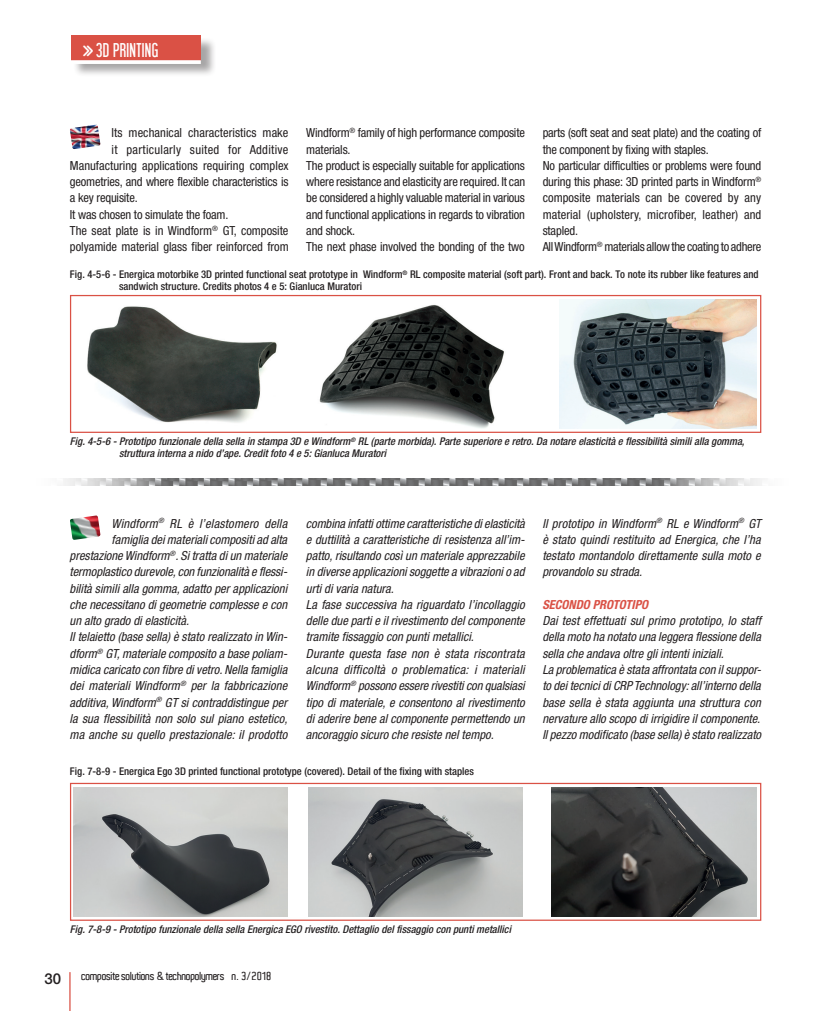
<style>
.page{position:relative;width:833px;height:1011px;background:#fff}
.page>*{position:absolute;margin:0;border:0;box-sizing:border-box;transform-origin:0 0}
.t1{font:17.5px "Libel Suit";letter-spacing:.02em;color:#fff}
.t2{font:500 15px "Helvetica Neue";color:#231f20}
.t3{font:italic condensed 12.5px/16.2px "Helvetica Neue";color:#231f20}
.t4{font:condensed 12.5px/16.2px "Helvetica Neue";letter-spacing:-.015em;color:#231f20}
.t5{font:condensed 12.5px "Helvetica Neue";letter-spacing:.005em;color:#231f20}
.t6{font:condensed 12.5px "Helvetica Neue";letter-spacing:.025em;color:#231f20}
.t7{font:italic 700 condensed 12.5px "Helvetica Neue";color:#da5145}
.t8{font:600 11.25px "Aldo";letter-spacing:-.045em;color:#231f20}
.t9{font:italic 500 condensed 10.62px/11.8px "Helvetica Neue";color:#231f20}
.t10{font:500 condensed 10.62px/11.8px "Helvetica Neue";color:#231f20}
.s1{font-family:"KG Arrows";font-size:25px}
</style>
<div class="page">
<hr style="left:69px;top:971px;width:2px;height:39px;background:#da5145">
<div style="left:73px;top:37px;width:143px;height:40px;background:#231f20;opacity:.4"></div>
<div style="left:71px;top:35px;width:130px;height:26px;background:#da5145"></div>
<svg style="left:71px;top:60px;width:130px;height:4px"></svg>
<img style="left:63px;top:478px;width:700px;height:7px">
<div style="left:70px;top:295px;width:691px;height:138px;border:1px solid #da5145"></div>
<img style="left:87px;top:306px;width:190px;height:117px">
<img style="left:319px;top:305px;width:185px;height:123px">
<img style="left:559px;top:299px;width:197px;height:129px">
<div style="left:70px;top:782px;width:691px;height:138px;border:1px solid #da5145"></div>
<img style="left:73px;top:787px;width:214px;height:128px">
<img style="left:309px;top:787px;width:213px;height:129px">
<img style="left:551px;top:787px;width:205px;height:128px">
<img style="left:70px;top:125px;width:30px;height:24px">
<img style="left:70px;top:515px;width:31px;height:25px">
<h1 class="t1" style="left:82px;top:39px;width:78px"><span class="s1">w</span>3D PRINTING</h1>
<p class="t5" style="left:112px;top:126px;width:178px">Its mechanical characteristics make</p>
<p class="t6" style="left:112px;top:142px;width:178px">it particularly suited for Additive</p>
<p class="t4" style="left:70px;top:157px;width:220px">Manufacturing applications requiring complex</p>
<p class="t4" style="left:70px;top:173px;width:220px">geometries, and where flexible characteristics is</p>
<p class="t4" style="left:70px;top:190px;width:69px">a key requisite.</p>
<p class="t4" style="left:70px;top:206px;width:160px">It was chosen to simulate the foam.</p>
<p class="t4" style="left:70px;top:222px;width:220px">The seat plate is in Windform<sup>®</sup> GT, composite</p>
<p class="t4" style="left:70px;top:238px;width:220px">polyamide material glass fiber reinforced from</p>
<p class="t4" style="left:306px;top:125px;width:220px">Windform<sup>®</sup> family of high performance composite materials.<br>The product is especially suitable for applications where resistance and elasticity are required. It can be considered a highly valuable material in various and functional applications in regards to vibration and shock.<br>The next phase involved the bonding of the two</p>
<p class="t4" style="left:542px;top:125px;width:220px">parts (soft seat and seat plate) and the coating of the component by fixing with staples.<br>No particular difficulties or problems were found during this phase: 3D printed parts in Windform<sup>® </sup>composite materials can be covered by any material (upholstery, microfiber, leather) and stapled.<br>All Windform<sup>®</sup> materials allow the coating to adhere</p>
<p class="t10" style="left:119px;top:268px;width:641px;text-indent:-49px">Fig. 4-5-6 - Energica motorbike 3D printed functional seat prototype in Windform<sup>®</sup> RL composite material (soft part). Front and back. To note its rubber like features and sandwich structure. Credits photos 4 e 5: Gianluca Muratori</p>
<p class="t9" style="left:119px;top:435px;width:626px;text-indent:-49px">Fig. 4-5-6 - Prototipo funzionale della sella in stampa 3D e Windform<sup>®</sup> RL (parte morbida). Parte superiore e retro. Da notare elasticità e flessibilità simili alla gomma, struttura interna a nido d’ape. Credit foto 4 e 5: Gianluca Muratori</p>
<p class="t3" style="left:112px;top:515px;width:177px">Windform<sup>®</sup> RL è l’elastomero della</p>
<p class="t3" style="left:112px;top:531px;width:177px">famiglia dei materiali compositi ad alta</p>
<p class="t3" style="left:70px;top:547px;width:219px">prestazione Windform<sup>®</sup>. Si tratta di un materiale</p>
<p class="t3" style="left:70px;top:563px;width:219px">termoplastico durevole, con funzionalità e flessi-</p>
<p class="t3" style="left:70px;top:580px;width:219px">bilità simili alla gomma, adatto per applicazioni</p>
<p class="t3" style="left:70px;top:596px;width:219px">che necessitano di geometrie complesse e con</p>
<p class="t3" style="left:70px;top:612px;width:121px">un alto grado di elasticità.</p>
<p class="t3" style="left:70px;top:628px;width:219px">Il telaietto (base sella) è stato realizzato in Win-</p>
<p class="t3" style="left:70px;top:645px;width:219px">dform<sup>®</sup> GT, materiale composito a base poliam-</p>
<p class="t3" style="left:70px;top:661px;width:219px">midica caricato con fibre di vetro. Nella famiglia</p>
<p class="t3" style="left:70px;top:677px;width:219px">dei materiali Windform<sup>®</sup> per la fabbricazione</p>
<p class="t3" style="left:70px;top:693px;width:219px">additiva, Windform<sup>®</sup> GT si contraddistingue per</p>
<p class="t3" style="left:70px;top:710px;width:219px">la sua flessibilità non solo sul piano estetico,</p>
<p class="t3" style="left:70px;top:726px;width:219px">ma anche su quello prestazionale: il prodotto</p>
<p class="t3" style="left:306px;top:515px;width:220px">combina infatti ottime caratteristiche di elasticità e duttilità a caratteristiche di resistenza all’im&shy;patto, risultando così un materiale apprezzabile in diverse applicazioni soggette a vibrazioni o ad urti di varia natura.<br>La fase successiva ha riguardato l’incollaggio delle due parti e il rivestimento del componente tramite fissaggio con punti metallici.<br>Durante questa fase non è stata riscontrata alcuna difficoltà o problematica: i materiali Windform<sup>®</sup> possono essere rivestiti con qualsiasi tipo di materiale, e consentono al rivestimento di aderire bene al componente permettendo un ancoraggio sicuro che resiste nel tempo.</p>
<p class="t3" style="left:542px;top:515px;width:220px;text-align:justify">Il prototipo in Windform<sup>®</sup> RL e Windform<sup>®</sup> GT è stato quindi restituito ad Energica, che l’ha testato montandolo direttamente sulla moto e provandolo su strada.</p>
<p class="t7" style="left:542px;top:596px;width:107px">SECONDO PROTOTIPO</p>
<p class="t3" style="left:542px;top:612px;width:220px">Dai test effettuati sul primo prototipo, lo staff della moto ha notato una leggera flessione della sella che andava oltre gli intenti iniziali.<br>La problematica è stata affrontata con il suppor&shy;to dei tecnici di CRP Technology: all’interno della base sella è stata aggiunta una struttura con nervature allo scopo di irrigidire il componente.<br>Il pezzo modificato (base sella) è stato realizzato</p>
<p class="t10" style="left:70px;top:765px;width:405px">Fig. 7-8-9 - Energica Ego 3D printed functional prototype (covered). Detail of the fixing with staples</p>
<p class="t9" style="left:70px;top:923px;width:442px">Fig. 7-8-9 - Prototipo funzionale della sella Energica EGO rivestito. Dettaglio del fissaggio con punti metallici</p>
<p class="t2" style="left:45px;top:969px;width:18px">30</p>
<p class="t8" style="left:81px;top:969px;width:192px">composite solutions &amp; technopolymers n. 3/2018</p>
</div>
